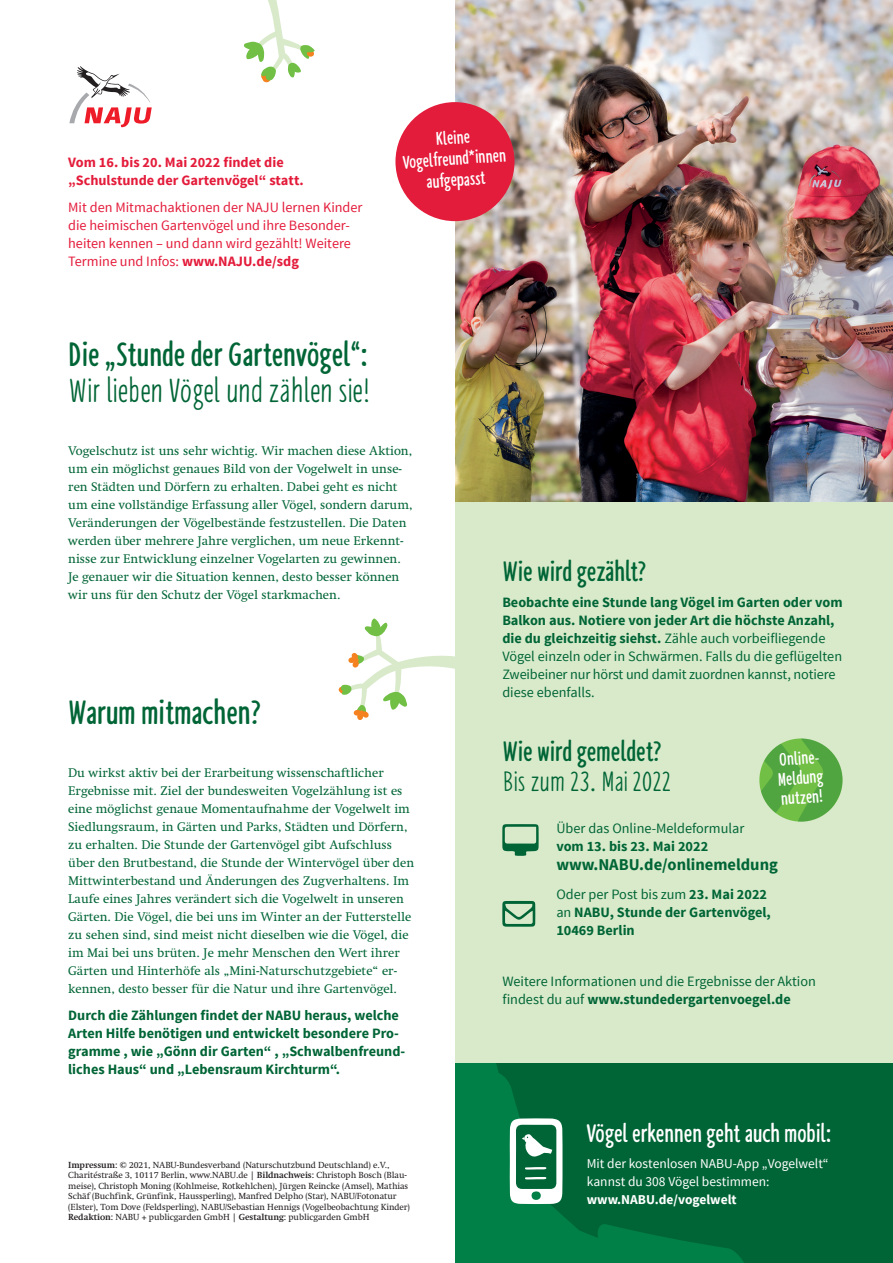
<style>
.page{position:relative;width:893px;height:1263px;background:#fff}
.page>*{position:absolute;margin:0;border:0;box-sizing:border-box;transform-origin:0 0}
.t1{font:700 36px "NABU Hand";color:#006536}
.t2{font:36px "NABU Hand";color:#006536}
.t3{font:700 30px "NABU Hand";color:#006536}
.t4{font:30px "NABU Hand";color:#006536}
.t5{font:700 27px "NABU Hand";color:#fff}
.t6{font:700 19.8px/21.1px "NABU Hand";color:#fff;text-align:center}
.t7{font:700 19.5px/19.5px "NABU Hand";color:#fff}
.t8{font:700 16.5px "Source Sans Pro";color:#006536}
.t9{font:14.25px/18px "Source Sans Pro";color:#006536}
.t10{font:700 14.25px/18px "Source Sans Pro";color:#006536}
.t11{font:14.25px/18px "Source Sans Pro";color:#e41c3b}
.t12{font:700 14.25px/18px "Source Sans Pro";color:#e41c3b}
.t13{font:13.5px/18px "Source Sans Pro";color:#fff}
.t14{font:700 13.5px "Source Sans Pro";color:#fff}
.t15{font:12.75px/18px "Swift LT Std";color:#006536}
.t16{font:9px/10.5px "Swift LT Std";letter-spacing:-.01em;color:#231f20}
.s1{font-weight:700}
.s2{font-weight:400}
</style>
<div class="page">
<div style="left:455px;top:502px;width:438px;height:561px;background:#d9eaca"></div>
<svg style="left:338px;top:618px;width:117px;height:102px"></svg>
<svg style="left:502px;top:901px;width:33px;height:26px"></svg>
<svg style="left:502px;top:824px;width:37px;height:32px"></svg>
<svg style="left:759px;top:738px;width:83px;height:84px"></svg>
<svg style="left:244px;top:0;width:71px;height:83px"></svg>
<div style="left:455px;top:1063px;width:438px;height:200px;background:#006536"></div>
<svg style="left:455px;top:1063px;width:289px;height:200px"></svg>
<svg style="left:69px;top:66px;width:83px;height:61px"></svg>
<svg style="left:510px;top:1118px;width:53px;height:86px"></svg>
<img style="left:455px;top:0;width:438px;height:502px">
<div style="left:395px;top:102px;width:119px;height:119px;background:#e41c3b;border-radius:50%"></div>
<p class="t12" style="left:68px;top:154px;width:237px">Vom 16. bis 20. Mai 2022 findet die „Schulstunde der Gartenvögel“ statt.</p>
<p class="t11" style="left:68px;top:198px;width:296px">Mit den Mitmachaktionen der NAJU lernen Kinder die heimischen Gartenvögel und ihre Besonder&shy;heiten kennen – und dann wird gezählt! Weitere Termine und Infos: <span class="s1">www.NAJU.de/sdg</span></p>
<h3 class="t6" style="left:401px;top:131px;width:105px;rotate:-4deg">Kleine<br>Vogelfreund*innen aufgepasst</h3>
<h1 class="t1" style="left:68px;top:334px;width:301px">Die „Stunde der Gartenvögel“:</h1>
<h1 class="t2" style="left:68px;top:371px;width:303px">Wir lieben Vögel und zählen sie!</h1>
<p class="t15" style="left:68px;top:442px;width:346px">Vogelschutz ist uns sehr wichtig. Wir machen diese Aktion, um ein möglichst genaues Bild von der Vogelwelt in unse&shy;ren Städten und Dörfern zu erhalten. Dabei geht es nicht um eine vollständige Erfassung aller Vögel, sondern darum, Veränderungen der Vögelbestände festzustellen. Die Daten werden über mehrere Jahre verglichen, um neue Erkennt&shy;nisse zur Entwicklung einzelner Vogelarten zu gewinnen.<br>Je genauer wir die Situation kennen, desto besser können wir uns für den Schutz der Vögel starkmachen.</p>
<h1 class="t1" style="left:68px;top:693px;width:195px">Warum mitmachen?</h1>
<p class="t15" style="left:68px;top:764px;width:348px">Du wirkst aktiv bei der Erarbeitung wissenschaftlicher Ergebnisse mit. Ziel der bundesweiten Vogelzählung ist es eine möglichst genaue Momentaufnahme der Vogelwelt im Siedlungsraum, in Gärten und Parks, Städten und Dörfern, zu erhalten. Die Stunde der Gartenvögel gibt Aufschluss über den Brutbestand, die Stunde der Wintervögel über den Mittwinterbestand und Änderungen des Zugverhaltens. Im Laufe eines Jahres verändert sich die Vogelwelt in unseren Gärten. Die Vögel, die bei uns im Winter an der Futterstelle zu sehen sind, sind meist nicht dieselben wie die Vögel, die im Mai bei uns brüten. Je mehr Menschen den Wert ihrer Gärten und Hinterhöfe als „Mini-Naturschutzgebiete“ er&shy;kennen, desto besser für die Natur und ihre Gartenvögel.</p>
<p class="t10" style="left:68px;top:1006px;width:339px">Durch die Zählungen findet der NABU heraus, welche Arten Hilfe benötigen und entwickelt besondere Pro&shy;gramme , wie „Gönn dir Garten“ , „Schwalbenfreund&shy;liches Haus“ und „Lebensraum Kirchturm“.</p>
<p class="t16" style="left:68px;top:1160px;width:343px"><span class="s1">Impressum:</span> © 2021, NABU-Bundesverband (Naturschutzbund Deutschland) e.V., Charitéstraße 3, 10117 Berlin, www.NABU.de | <span class="s1">Bildnachweis:</span> Christoph Bosch (Blau&shy;meise), Christoph Moning (Kohlmeise, Rotkehlchen), Jürgen Reincke (Amsel), Mathias Schäf (Buchfink, Grünfink, Haussperling), Manfred Delpho (Star), NABU/Fotonatur (Elster), Tom Dove (Feldsperling), NABU/Sebastian Hennigs (Vogelbeobachtung Kinder)<br><span class="s1">Redaktion:</span> NABU + publicgarden GmbH | <span class="s1">Gestaltung:</span> publicgarden GmbH</p>
<h2 class="t3" style="left:502px;top:554px;width:146px">Wie wird gezählt?</h2>
<p class="t9" style="left:502px;top:594px;width:342px"><span class="s1">Beobachte eine Stunde lang Vögel im Garten oder vom Balkon aus. Notiere von jeder Art die höchste Anzahl, die du gleichzeitig siehst.</span> Zähle auch vorbeifliegende Vögel einzeln oder in Schwärmen. Falls du die geflügelten Zweibeiner nur hörst und damit zuordnen kannst, notiere diese ebenfalls.</p>
<h2 class="t3" style="left:502px;top:735px;width:161px">Wie wird gemeldet?</h2>
<h2 class="t4" style="left:502px;top:766px;width:170px">Bis zum 23. Mai 2022</h2>
<h3 class="t7" style="left:776px;top:750px;width:49px;rotate:-4deg">Online-<br>Meldung nutzen!</h3>
<p class="t9" style="left:556px;top:819px;width:189px">Über das Online-Meldeformular</p>
<p class="t10" style="left:556px;top:838px;width:153px">vom 13. bis 23. Mai 2022</p>
<p class="t8" style="left:556px;top:854px;width:223px">www.NABU.de/onlinemeldung</p>
<p class="t10" style="left:556px;top:886px;width:216px"><span class="s2">Oder per Post bis zum</span> 23. Mai 2022 <span class="s2">an</span> NABU, Stunde der Gartenvögel,<br>10469 Berlin</p>
<p class="t9" style="left:502px;top:972px;width:315px">Weitere Informationen und die Ergebnisse der Aktion findest du auf <span class="s1">www.stundedergartenvoegel.de</span></p>
<h3 class="t5" style="left:587px;top:1118px;width:246px">Vögel erkennen geht auch mobil:</h3>
<p class="t13" style="left:587px;top:1155px;width:243px">Mit der kostenlosen NABU-App „Vogelwelt“ kannst du 308 Vögel bestimmen:</p>
<p class="t14" style="left:587px;top:1191px;width:151px">www.NABU.de/vogelwelt</p>
</div>
